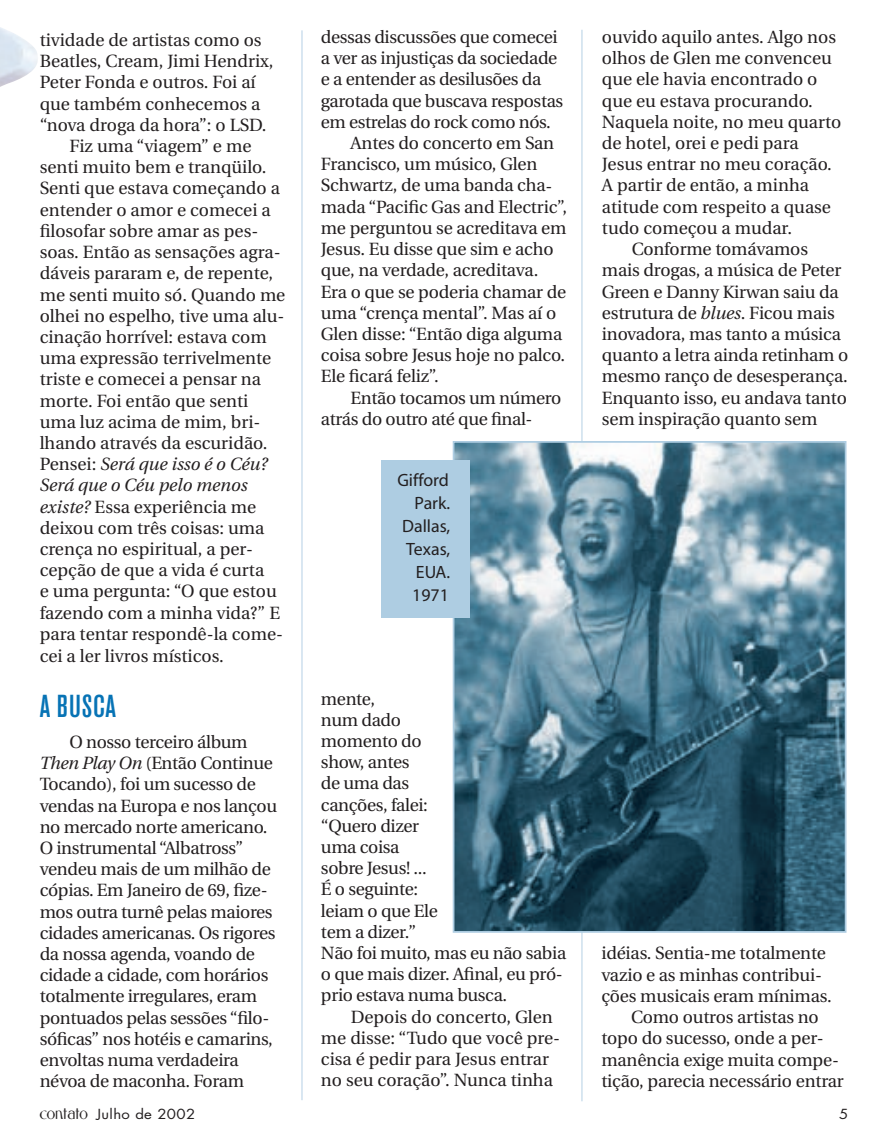
<style>
.page{position:relative;width:893px;height:1141px;background:#fff}
.page>*{position:absolute;margin:0;border:0;box-sizing:border-box;transform-origin:0 0}
.t1{font:500 condensed 31.5px "Akzidenz Grotesk BE";letter-spacing:.025em;color:#0773b5}
.t2{font:17.85px/23.1px "Myriad";color:#231f20;text-align:right}
.t3{font:17.68px/21.2px "Utopia";letter-spacing:-.01em;color:#231f20}
.t4{font:italic 17.68px "Utopia";color:#231f20}
.t5{font:13.47px "Futura";letter-spacing:.025em;color:#231f20;scale:1.1 1}
.s1{font-style:normal}
.s2{font-style:italic}
.s3{font-family:"Gabriel";font-weight:700}
</style>
<div class="page">
<img style="left:0;top:27px;width:38px;height:60px">
<hr style="left:301px;top:30px;width:2px;height:1070px;background:#d4e4f0">
<hr style="left:581px;top:30px;width:2px;height:1071px;background:#d4e4f0">
<img style="left:456px;top:444px;width:387px;height:486px">
<div style="left:453px;top:441px;width:393px;height:492px;border:2px solid #aecde2"></div>
<div style="left:381px;top:460px;width:89px;height:158px;background:#aecde2"></div>
<p class="t3" style="left:40px;top:30px;width:223px">tividade de artistas como os</p>
<p class="t3" style="left:40px;top:51px;width:235px">Beatles, Cream, Jimi Hendrix,</p>
<p class="t3" style="left:40px;top:72px;width:218px">Peter Fonda e outros. Foi aí</p>
<p class="t3" style="left:40px;top:93px;width:222px">que também conhecemos a</p>
<p class="t3" style="left:40px;top:115px;width:228px">“nova droga da hora”: o LSD.</p>
<p class="t3" style="left:69px;top:136px;width:183px">Fiz uma “viagem” e me</p>
<p class="t3" style="left:40px;top:157px;width:228px">senti muito bem e tranqüilo.</p>
<p class="t3" style="left:40px;top:178px;width:242px">Senti que estava começando a</p>
<p class="t3" style="left:40px;top:199px;width:233px">entender o amor e comecei a</p>
<p class="t3" style="left:40px;top:221px;width:220px">filosofar sobre amar as pes-</p>
<p class="t3" style="left:40px;top:242px;width:242px">soas. Então as sensações agra-</p>
<p class="t3" style="left:40px;top:263px;width:235px">dáveis pararam e, de repente,</p>
<p class="t3" style="left:40px;top:284px;width:247px">me senti muito só. Quando me</p>
<p class="t3" style="left:40px;top:305px;width:246px">olhei no espelho, tive uma alu-</p>
<p class="t3" style="left:40px;top:327px;width:229px">cinação horrível: estava com</p>
<p class="t3" style="left:40px;top:348px;width:233px">uma expressão terrivelmente</p>
<p class="t3" style="left:40px;top:369px;width:223px">triste e comecei a pensar na</p>
<p class="t3" style="left:40px;top:390px;width:210px">morte. Foi então que senti</p>
<p class="t3" style="left:40px;top:412px;width:222px">uma luz acima de mim, bri-</p>
<p class="t3" style="left:40px;top:433px;width:229px">lhando através da escuridão.</p>
<p class="t4" style="left:40px;top:454px;width:230px"><span class="s1">Pensei:</span> Será que isso é o Céu?</p>
<p class="t4" style="left:40px;top:476px;width:209px">Será que o Céu pelo menos</p>
<p class="t3" style="left:40px;top:496px;width:218px"><span class="s2">existe?</span> Essa experiência me</p>
<p class="t3" style="left:40px;top:518px;width:226px">deixou com três coisas: uma</p>
<p class="t3" style="left:40px;top:539px;width:215px">crença no espiritual, a per-</p>
<p class="t3" style="left:40px;top:560px;width:226px">cepção de que a vida é curta</p>
<p class="t3" style="left:40px;top:581px;width:239px">e uma pergunta: “O que estou</p>
<p class="t3" style="left:40px;top:602px;width:242px">fazendo com a minha vida?” E</p>
<p class="t3" style="left:40px;top:624px;width:245px">para tentar respondê-la come-</p>
<p class="t3" style="left:40px;top:646px;width:186px">cei a ler livros místicos.</p>
<h1 class="t1" style="left:40px;top:689px;width:78px">A BUSCA</h1>
<p class="t3" style="left:40px;top:732px;width:239px;text-indent:30px">O nosso terceiro álbum<br><span class="s2">Then Play On</span> (Então Continue<br>Tocando), foi um sucesso de vendas na Europa e nos lançou no mercado norte americano.<br>O instrumental “Albatross” vendeu mais de um milhão de cópias. Em Janeiro de 69, fize&shy;mos outra turnê pelas maiores cidades americanas. Os rigores da nossa agenda, voando de cidade a cidade, com horários totalmente irregulares, eram pontuados pelas sessões “filo&shy;sóficas” nos hotéis e camarins, envoltas numa verdadeira névoa de maconha. Foram</p>
<p class="t3" style="left:321px;top:27px;width:238px">dessas discussões que comecei</p>
<p class="t3" style="left:321px;top:48px;width:238px">a ver as injustiças da sociedade</p>
<p class="t3" style="left:321px;top:69px;width:222px">e a entender as desilusões da</p>
<p class="t3" style="left:321px;top:90px;width:244px">garotada que buscava respostas</p>
<p class="t3" style="left:321px;top:112px;width:232px">em estrelas do rock como nós.</p>
<p class="t3" style="left:351px;top:133px;width:205px">Antes do concerto em San</p>
<p class="t3" style="left:321px;top:154px;width:218px">Francisco, um músico, Glen</p>
<p class="t3" style="left:321px;top:175px;width:233px">Schwartz, de uma banda cha-</p>
<p class="t3" style="left:321px;top:196px;width:248px">mada “Pacific Gas and Electric”,</p>
<p class="t3" style="left:321px;top:218px;width:247px">me perguntou se acreditava em</p>
<p class="t3" style="left:321px;top:239px;width:234px">Jesus. Eu disse que sim e acho</p>
<p class="t3" style="left:321px;top:260px;width:219px">que, na verdade, acreditava.</p>
<p class="t3" style="left:321px;top:281px;width:247px">Era o que se poderia chamar de</p>
<p class="t3" style="left:321px;top:303px;width:237px">uma “crença mental”. Mas aí o</p>
<p class="t3" style="left:321px;top:324px;width:243px">Glen disse: “Então diga alguma</p>
<p class="t3" style="left:321px;top:345px;width:246px">coisa sobre Jesus hoje no palco.</p>
<p class="t3" style="left:321px;top:366px;width:120px">Ele ficará feliz”.</p>
<p class="t3" style="left:351px;top:387px;width:212px">Então tocamos um número</p>
<p class="t3" style="left:321px;top:409px;width:213px">atrás do outro até que final-</p>
<p class="t2" style="left:397px;top:469px;width:54px">Gifford<br>Park.<br>Dallas,<br>Texas,<br>EUA.<br>1971</p>
<p class="t3" style="left:602px;top:27px;width:236px">ouvido aquilo antes. Algo nos</p>
<p class="t3" style="left:602px;top:48px;width:231px">olhos de Glen me convenceu</p>
<p class="t3" style="left:602px;top:69px;width:217px">que ele havia encontrado o</p>
<p class="t3" style="left:602px;top:90px;width:212px">que eu estava procurando.</p>
<p class="t3" style="left:602px;top:112px;width:241px">Naquela noite, no meu quarto</p>
<p class="t3" style="left:602px;top:133px;width:198px">de hotel, orei e pedi para</p>
<p class="t3" style="left:602px;top:154px;width:232px">Jesus entrar no meu coração.</p>
<p class="t3" style="left:602px;top:175px;width:209px">A partir de então, a minha</p>
<p class="t3" style="left:602px;top:196px;width:231px">atitude com respeito a quase</p>
<p class="t3" style="left:602px;top:218px;width:192px">tudo começou a mudar.</p>
<p class="t3" style="left:632px;top:239px;width:178px">Conforme tomávamos</p>
<p class="t3" style="left:602px;top:260px;width:241px">mais drogas, a música de Peter</p>
<p class="t3" style="left:602px;top:281px;width:238px">Green e Danny Kirwan saiu da</p>
<p class="t3" style="left:602px;top:303px;width:234px">estrutura de <span class="s2">blues</span>. Ficou mais</p>
<p class="t3" style="left:602px;top:324px;width:241px">inovadora, mas tanto a música</p>
<p class="t3" style="left:602px;top:345px;width:248px">quanto a letra ainda retinham o</p>
<p class="t3" style="left:602px;top:366px;width:247px">mesmo ranço de desesperança.</p>
<p class="t3" style="left:602px;top:387px;width:247px">Enquanto isso, eu andava tanto</p>
<p class="t3" style="left:602px;top:409px;width:217px">sem inspiração quanto sem</p>
<p class="t3" style="left:321px;top:688px;width:247px">mente,<br>num dado<br>momento do<br>show, antes<br>de uma das<br>canções, falei:<br>“Quero dizer<br>uma coisa<br>sobre Jesus! ...<br>É o seguinte:<br>leiam o que Ele<br>tem a dizer.”<br>Não foi muito, mas eu não sabia o que mais dizer. Afinal, eu pró&shy;prio estava numa busca.</p>
<p class="t3" style="left:321px;top:1006px;width:241px;text-indent:30px">Depois do concerto, Glen me disse: “Tudo que você pre&shy;cisa é pedir para Jesus entrar no seu coração”. Nunca tinha</p>
<p class="t3" style="left:601px;top:943px;width:226px">idéias. Sentia-me totalmente</p>
<p class="t3" style="left:601px;top:964px;width:222px">vazio e as minhas contribui-</p>
<p class="t3" style="left:601px;top:986px;width:232px">ções musicais eram mínimas.</p>
<p class="t3" style="left:631px;top:1007px;width:189px">Como outros artistas no</p>
<p class="t3" style="left:601px;top:1028px;width:224px">topo do sucesso, onde a per-</p>
<p class="t3" style="left:601px;top:1049px;width:239px">manência exige muita compe-</p>
<p class="t3" style="left:601px;top:1070px;width:244px">tição, parecia necessário entrar</p>
<p class="t5" style="left:40px;top:1106px;width:143px"><span class="s3">CONTATO</span> Julho de 2002</p>
<p class="t5" style="left:839px;top:1106px;width:10px">5</p>
</div>
